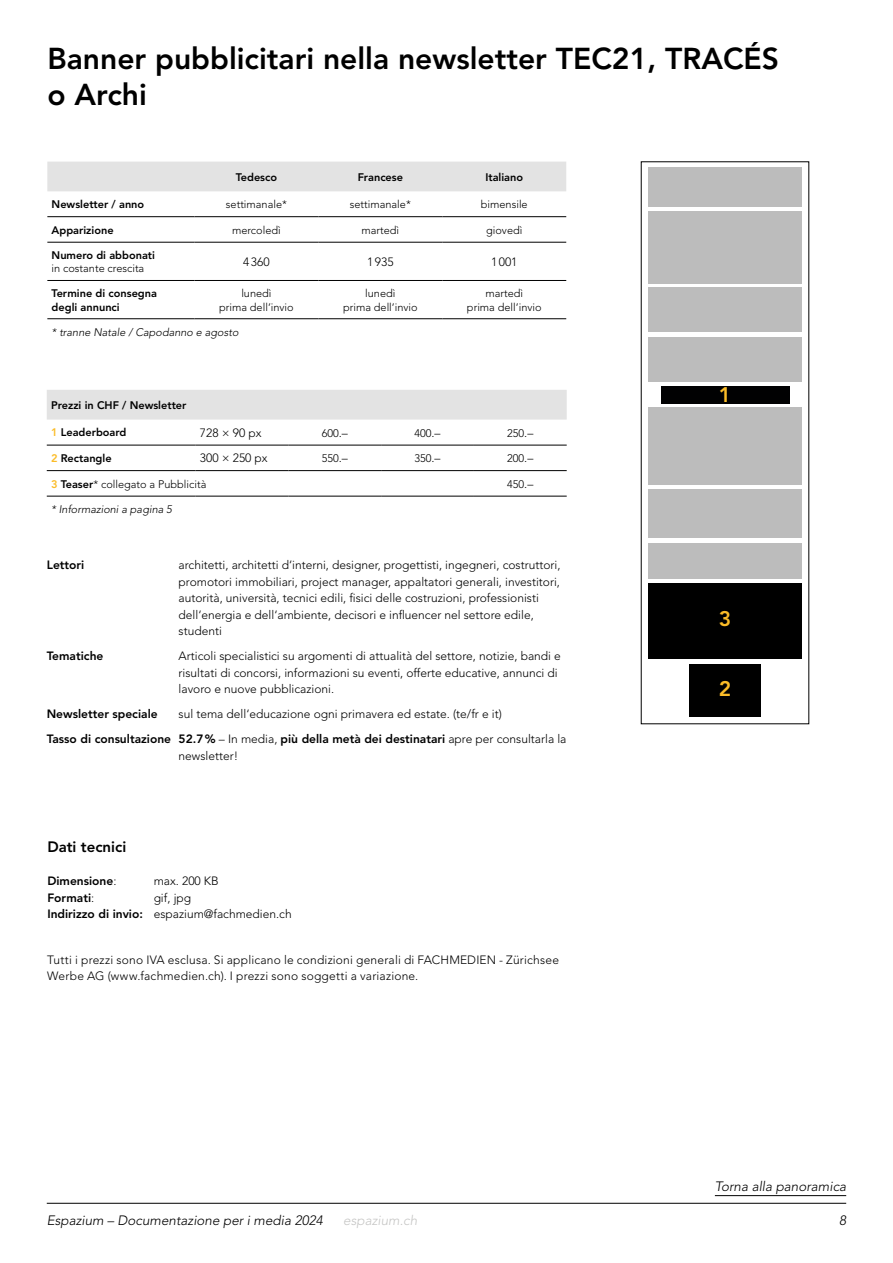
<style>
.page{position:relative;width:893px;height:1263px;background:#fff}
.page>*{position:absolute;margin:0;border:0;box-sizing:border-box;transform-origin:0 0}
.t1{font:800 30px/36px "Avenir LT Std";color:#000}
.t2{font:800 21px "Avenir LT Std";color:#fbbc28}
.t3{font:800 15px "Avenir LT Std";color:#000}
.t4{font:italic 300 13.5px "Avenir LT Std";color:#000}
.t5{font:italic 300 13.5px "Avenir LT Std";color:#c6c6c5}
.t6{font:300 12px/16.5px "Avenir LT Std";color:#000}
.t7{font:800 12px "Avenir LT Std";color:#000}
.t8{font:300 10.95px/13.5px "Avenir LT Std";color:#000;text-align:center}
.t9{font:800 10.95px/13.5px "Avenir LT Std";color:#000}
.t10{font:italic 300 10.95px "Avenir LT Std";color:#000}
.s1{color:#fbbc28}
.s2{font-size:12px}
.s3{font-weight:800;color:#fbbc28}
.s4{font-weight:800}
.s5{font-weight:300}
</style>
<div class="page">
<hr style="left:47px;top:1203px;width:799px;height:1px;background:#000">
<hr style="left:715px;top:1195px;width:131px;height:1px;background:#000">
<div style="left:47px;top:162px;width:519px;height:29px;background:#e3e3e3"></div>
<hr style="left:47px;top:242px;width:147px;height:1px;background:#000">
<hr style="left:194px;top:242px;width:124px;height:1px;background:#000">
<hr style="left:318px;top:242px;width:124px;height:1px;background:#000">
<hr style="left:442px;top:242px;width:124px;height:1px;background:#000">
<hr style="left:47px;top:280px;width:147px;height:1px;background:#000">
<hr style="left:194px;top:280px;width:124px;height:1px;background:#000">
<hr style="left:318px;top:280px;width:124px;height:1px;background:#000">
<hr style="left:442px;top:280px;width:124px;height:1px;background:#000">
<hr style="left:47px;top:318px;width:147px;height:1px;background:#000">
<hr style="left:194px;top:318px;width:124px;height:1px;background:#000">
<hr style="left:318px;top:318px;width:124px;height:1px;background:#000">
<hr style="left:442px;top:318px;width:124px;height:1px;background:#000">
<hr style="left:47px;top:216px;width:147px;height:1px;background:#000">
<hr style="left:194px;top:216px;width:124px;height:1px;background:#000">
<hr style="left:318px;top:216px;width:124px;height:1px;background:#000">
<hr style="left:442px;top:216px;width:124px;height:1px;background:#000">
<div style="left:47px;top:390px;width:520px;height:30px;background:#e3e3e3"></div>
<hr style="left:47px;top:445px;width:149px;height:1px;background:#000">
<hr style="left:196px;top:445px;width:92px;height:1px;background:#000">
<hr style="left:288px;top:445px;width:93px;height:1px;background:#000">
<hr style="left:381px;top:445px;width:93px;height:1px;background:#000">
<hr style="left:474px;top:445px;width:93px;height:1px;background:#000">
<hr style="left:47px;top:470px;width:149px;height:1px;background:#000">
<hr style="left:196px;top:470px;width:92px;height:1px;background:#000">
<hr style="left:288px;top:470px;width:93px;height:1px;background:#000">
<hr style="left:381px;top:470px;width:93px;height:1px;background:#000">
<hr style="left:474px;top:470px;width:93px;height:1px;background:#000">
<hr style="left:47px;top:496px;width:149px;height:1px;background:#000">
<hr style="left:196px;top:496px;width:92px;height:1px;background:#000">
<hr style="left:288px;top:496px;width:93px;height:1px;background:#000">
<hr style="left:381px;top:496px;width:93px;height:1px;background:#000">
<hr style="left:474px;top:496px;width:93px;height:1px;background:#000">
<div style="left:661px;top:386px;width:128px;height:17px;background:#010102"></div>
<div style="left:648px;top:168px;width:154px;height:39px;background:#bcbcbc"></div>
<div style="left:648px;top:211px;width:154px;height:72px;background:#bcbcbc"></div>
<div style="left:648px;top:287px;width:154px;height:45px;background:#bcbcbc"></div>
<div style="left:648px;top:337px;width:154px;height:45px;background:#bcbcbc"></div>
<div style="left:648px;top:407px;width:154px;height:77px;background:#bcbcbc"></div>
<div style="left:648px;top:489px;width:154px;height:49px;background:#bcbcbc"></div>
<div style="left:648px;top:543px;width:154px;height:35px;background:#bcbcbc"></div>
<div style="left:648px;top:583px;width:154px;height:76px;background:#000"></div>
<div style="left:689px;top:664px;width:72px;height:53px;background:#000"></div>
<h1 class="t1" style="left:47px;top:41px;width:733px">Banner pubblicitari nella newsletter TEC21, TRACÉS o Archi</h1>
<p class="t9" style="left:236px;top:170px;width:43px">Tedesco</p>
<p class="t9" style="left:358px;top:170px;width:47px">Francese</p>
<p class="t9" style="left:485px;top:170px;width:39px">Italiano</p>
<p class="t9" style="left:52px;top:198px;width:94px">Newsletter / anno</p>
<p class="t8" style="left:226px;top:198px;width:63px">settimanale*</p>
<p class="t8" style="left:350px;top:198px;width:63px">settimanale*</p>
<p class="t8" style="left:481px;top:198px;width:48px">bimensile</p>
<p class="t9" style="left:52px;top:223px;width:64px">Apparizione</p>
<p class="t8" style="left:232px;top:223px;width:50px">mercoledì</p>
<p class="t8" style="left:362px;top:223px;width:39px">martedì</p>
<p class="t8" style="left:486px;top:223px;width:38px">giovedì</p>
<p class="t9" style="left:52px;top:248px;width:105px">Numero di abbonati</p>
<p class="t8" style="left:52px;top:262px;width:94px">in costante crescita</p>
<p class="t6" style="left:243px;top:254px;width:28px">4360</p>
<p class="t6" style="left:367px;top:254px;width:28px">1935</p>
<p class="t6" style="left:491px;top:254px;width:28px">1001</p>
<p class="t9" style="left:52px;top:286px;width:107px">Termine di consegna degli annunci</p>
<p class="t8" style="left:219px;top:286px;width:76px">lunedì<br>prima dell‘invio</p>
<p class="t8" style="left:343px;top:286px;width:76px">lunedì<br>prima dell‘invio</p>
<p class="t8" style="left:467px;top:286px;width:76px">martedì<br>prima dell‘invio</p>
<p class="t10" style="left:52px;top:325px;width:188px">* tranne Natale / Capodanno e agosto</p>
<p class="t9" style="left:51px;top:398px;width:137px">Prezzi in CHF / Newsletter</p>
<p class="t9" style="left:51px;top:426px;width:77px"><span class="s1">1</span> Leaderboard</p>
<p class="t6" style="left:200px;top:424px;width:63px">728 × 90 px</p>
<p class="t8" style="left:322px;top:426px;width:28px">600<span class="s2">.–</span></p>
<p class="t8" style="left:414px;top:426px;width:28px">400<span class="s2">.–</span></p>
<p class="t8" style="left:507px;top:426px;width:28px">250<span class="s2">.–</span></p>
<p class="t9" style="left:51px;top:451px;width:62px"><span class="s1">2</span> Rectangle</p>
<p class="t6" style="left:200px;top:450px;width:69px">300 × 250 px</p>
<p class="t8" style="left:322px;top:452px;width:28px">550<span class="s2">.–</span></p>
<p class="t8" style="left:414px;top:452px;width:28px">350<span class="s2">.–</span></p>
<p class="t8" style="left:507px;top:452px;width:28px">200<span class="s2">.–</span></p>
<p class="t8" style="left:51px;top:477px;width:157px"><span class="s3">3</span> <span class="s4">Teaser</span>* collegato a Pubblicità</p>
<p class="t8" style="left:507px;top:477px;width:28px">450<span class="s2">.–</span></p>
<p class="t10" style="left:51px;top:503px;width:122px">* Informazioni a pagina 5</p>
<p class="t7" style="left:47px;top:558px;width:39px">Lettori</p>
<p class="t6" style="left:179px;top:557px;width:383px">architetti, architetti d‘interni, designer, progettisti, ingegneri, costruttori, promotori immobiliari, project manager, appaltatori generali, investitori, autorità, università, tecnici edili, fisici delle costruzioni, professionisti dell‘energia e dell‘ambiente, decisori e influencer nel settore edile, studenti</p>
<p class="t7" style="left:47px;top:649px;width:58px">Tematiche</p>
<p class="t6" style="left:179px;top:648px;width:384px">Articoli specialistici su argomenti di attualità del settore, notizie, bandi e risultati di concorsi, informazioni su eventi, offerte educative, annunci di lavoro e nuove pubblicazioni.</p>
<p class="t7" style="left:47px;top:707px;width:112px">Newsletter speciale</p>
<p class="t6" style="left:47px;top:702px;width:521px;line-height:25px;text-indent:132px">sul tema dell‘educazione ogni primavera ed estate. (te/fr e it)<br><span class="s4">Tasso di consultazione 52.7%</span> – In media, <span class="s4">più della metà dei destinatari</span> apre per consultarla la</p>
<p class="t6" style="left:179px;top:747px;width:61px">newsletter!</p>
<p class="t3" style="left:47px;top:838px;width:80px">Dati tecnici</p>
<p class="t7" style="left:47px;top:874px;width:71px">Dimensione<span class="s5">:</span></p>
<p class="t6" style="left:154px;top:873px;width:67px">max. 200 KB</p>
<p class="t7" style="left:47px;top:890px;width:48px">Formati<span class="s5">:</span></p>
<p class="t6" style="left:47px;top:889px;width:246px;text-align:center">gif, jpg<br><span class="s4">Indirizzo di invio:</span> espazium@fachmedien.ch</p>
<p class="t6" style="left:47px;top:951px;width:513px">Tutti i prezzi sono IVA esclusa. Si applicano le condizioni generali di FACHMEDIEN - Zürichsee<br>Werbe AG (www.fachmedien.ch). I prezzi sono soggetti a variazione.</p>
<h2 class="t2" style="left:719px;top:382px;width:14px">1</h2>
<h2 class="t2" style="left:719px;top:607px;width:14px">3</h2>
<h2 class="t2" style="left:719px;top:676px;width:14px">2</h2>
<p class="t4" style="left:715px;top:1178px;width:133px">Torna alla panoramica</p>
<p class="t4" style="left:47px;top:1213px;width:277px">Espazium – Documentazione per i media 2024</p>
<p class="t4" style="left:839px;top:1213px;width:9px">8</p>
<p class="t5" style="left:343px;top:1213px;width:76px">espazium.ch</p>
</div>
